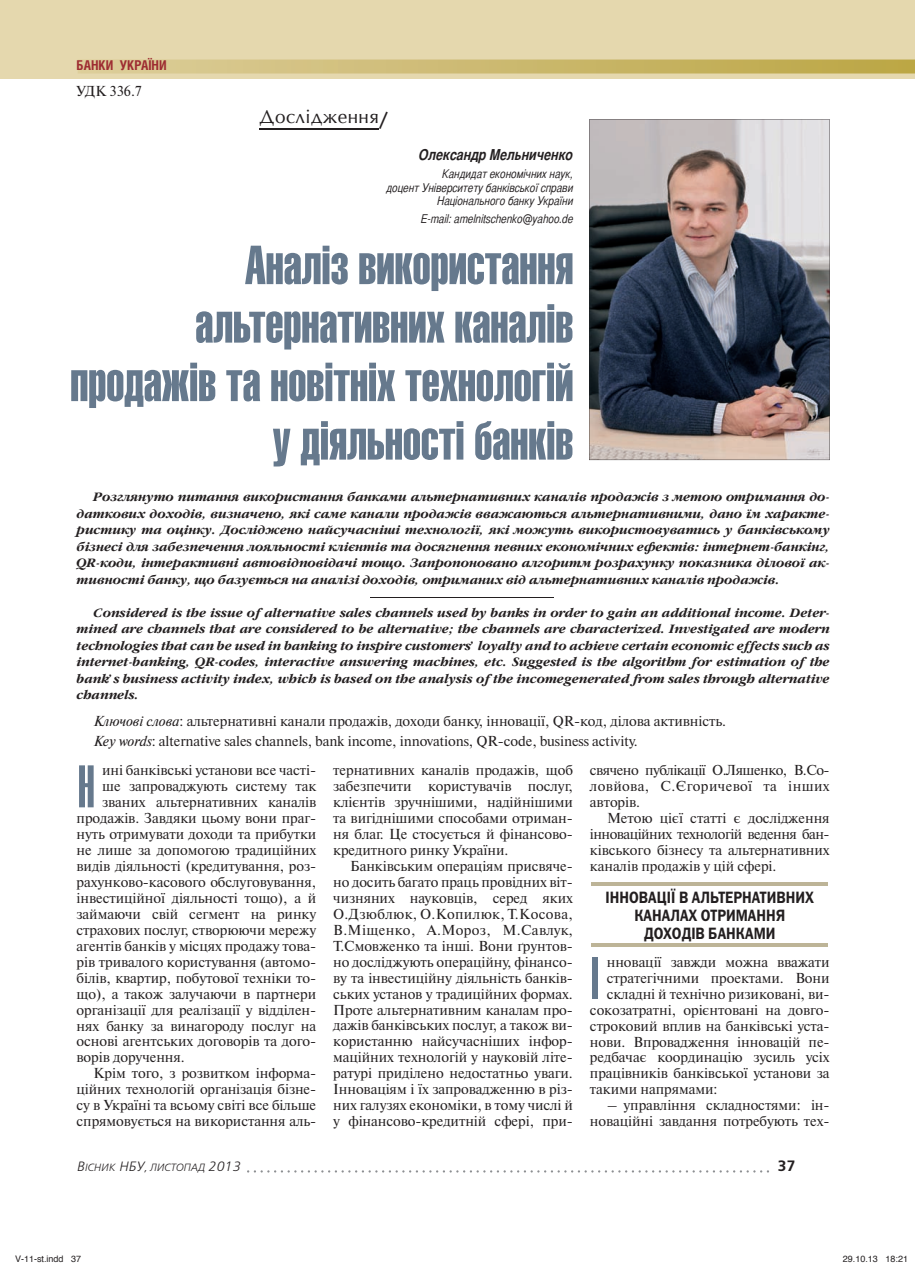
<style>
.page{position:relative;width:915px;height:1280px;background:#fff}
.page>*{position:absolute;margin:0;border:0;box-sizing:border-box;transform-origin:0 0}
.t1{font:60px "Compact C";color:#66798d}
.t2{font:54px/58.5px "Helios Extra Compressed";letter-spacing:-.005em;color:#66798d;text-align:right}
.t3{font:18px "Opium New";letter-spacing:.025em;color:#231f20}
.t4{font:16.5px/18px "Franklin Gothic Demi C";color:#231f20;text-align:center;scale:.85 1}
.t5{font:italic 700 15px "Bastion";color:#231f20}
.t6{font:15px "Free Set Demi Bold C";color:#231f20}
.t7{font:14.4px/15.9px "Newton C";letter-spacing:-.005em;color:#231f20;text-align:justify}
.t8{font:700 13.5px "Helios Cond";color:#9e2d32}
.t9{font:italic 700 12px/16.5px "Garamond C";letter-spacing:.005em;color:#231f20;text-align:justify}
.t10{font:italic 12px/13.5px "Bastion";color:#231f20;text-align:right}
.t11{font:italic 10.5px "Free Set Light C";color:#231f20}
.t12{font:9px "Helvetica";color:#231f20}
.s1{font-family:"Futura Futuris C"}
.s2{font-style:italic}
.s3{font-size:13.5px}
</style>
<div class="page">
<div style="left:0;top:0;width:914px;height:79px;background:#e5d8ae"></div>
<svg style="left:78px;top:60px;width:836px;height:14px;background:#ccba72"></svg>
<svg style="left:247px;top:1170px;width:521px;height:2px"></svg>
<hr style="left:259px;top:128px;width:120px;height:1px;background:#231f20">
<svg style="left:589px;top:119px;width:240px;height:341px;background:#716e74"></svg>
<hr style="left:591px;top:882px;width:236px;height:3px;background:#bdb497">
<hr style="left:591px;top:943px;width:236px;height:3px;background:#bdb497">
<hr style="left:370px;top:597px;width:183px;height:1px;background:#231f20">
<p class="t8" style="left:77px;top:60px;width:92px">БАНКИ УКРАЇНИ</p>
<p class="t7" style="left:76px;top:84px;width:68px">УДК 336.7</p>
<p class="t3" style="left:259px;top:108px;width:131px">Дослідження<span class="s1">/</span></p>
<p class="t5" style="left:419px;top:149px;width:156px">Олександр Мельниченко</p>
<p class="t10" style="left:387px;top:168px;width:188px">Кандидат економічних наук,<br>доцент Університету банківської справи<br>Національного банку України</p>
<p class="t10" style="left:421px;top:213px;width:154px">E-mail: amelnitschenko@yahoo.de</p>
<h2 class="t2" style="left:70px;top:238px;width:504px">Аналіз використання альтернативних каналів продажів та новітніх технологій у діяльності банків</h2>
<p class="t9" style="left:77px;top:490px;width:754px;text-indent:17px">Розглянуто питання використання банками альтернативних каналів продажів з метою отримання до&shy;даткових доходів, визначено, які саме канали продажів вважаються альтернативними, дано їм характе&shy;ристику та оцінку. Досліджено найсучасніші технології, які можуть використовуватись у банківському бізнесі для забезпечення лояльності клієнтів та досягнення певних економічних ефектів: інтернет-банкінг, QR-коди, інтерактивні автовідповідачі тощо. Запропоновано алгоритм розрахунку показника ділової ак&shy;тивності банку, що базується на аналізі доходів, отриманих від альтернативних каналів продажів.</p>
<p class="t9" style="left:77px;top:606px;width:754px;text-indent:17px">Considered is the issue of alternative sales channels used by banks in order to gain an additional income. Deter&shy;mined are channels that are considered to be alternative; the channels are characterized. Investigated are modern technologies that can be used in banking to inspire customers’ loyalty and to achieve certain economic effects such as internet-banking, QR-codes, interactive answering machines, etc. Suggested is the algorithm for estimation of the bank’s business activity index, which is based on the analysis of the incomegenerated from sales through alternative channels.</p>
<p class="t7" style="left:93px;top:712px;width:634px;line-height:20.4px"><span class="s2">Ключові слова</span>: альтернативні канали продажів, доходи банку, інновації, QR-код, ділова активність.<br><span class="s2">Key words</span>: alternative sales channels, bank income, innovations, QR-code, business activity.</p>
<h1 class="t1" style="left:77px;top:764px;width:21px">Н</h1>
<p class="t7" style="left:102px;top:764px;width:215px">ині банківські установи все часті-</p>
<p class="t7" style="left:102px;top:780px;width:215px">ше запроваджують систему так</p>
<p class="t7" style="left:102px;top:795px;width:215px">званих альтернативних каналів</p>
<p class="t7" style="left:77px;top:811px;width:241px">продажів. Завдяки цьому вони праг-</p>
<p class="t7" style="left:77px;top:827px;width:241px">нуть отримувати доходи та прибутки</p>
<p class="t7" style="left:77px;top:843px;width:241px">не лише за допомогою традиційних</p>
<p class="t7" style="left:77px;top:859px;width:241px">видів діяльності (кредитування, роз-</p>
<p class="t7" style="left:77px;top:875px;width:241px">рахунково-касового обслуговування,</p>
<p class="t7" style="left:77px;top:891px;width:241px">інвестиційної діяльності тощо), а й</p>
<p class="t7" style="left:77px;top:907px;width:241px">займаючи свій сегмент на ринку</p>
<p class="t7" style="left:77px;top:923px;width:241px">страхових послуг, створюючи мережу</p>
<p class="t7" style="left:77px;top:939px;width:241px">агентів банків у місцях продажу това-</p>
<p class="t7" style="left:77px;top:955px;width:241px">рів тривалого користування (автомо-</p>
<p class="t7" style="left:77px;top:971px;width:241px">білів, квартир, побутової техніки то-</p>
<p class="t7" style="left:77px;top:987px;width:241px">що), а також залучаючи в партнери</p>
<p class="t7" style="left:77px;top:1003px;width:241px">організації для реалізації у відділен-</p>
<p class="t7" style="left:77px;top:1019px;width:241px">нях банку за винагороду послуг на</p>
<p class="t7" style="left:77px;top:1035px;width:241px">основі агентських договорів та дого-</p>
<p class="t7" style="left:77px;top:1051px;width:110px">ворів доручення.</p>
<p class="t7" style="left:94px;top:1066px;width:224px">Крім того, з розвитком інформа-</p>
<p class="t7" style="left:77px;top:1082px;width:241px">ційних технологій організація бізне-</p>
<p class="t7" style="left:77px;top:1098px;width:241px">су в Україні та всьому світі все більше</p>
<p class="t7" style="left:77px;top:1114px;width:241px">спрямовується на використання аль-</p>
<p class="t7" style="left:333px;top:763px;width:241px">тернативних каналів продажів, щоб забезпечити користувачів послуг, клієнтів зручнішими, надійнішими та вигіднішими способами отриман&shy;ня благ. Це стосується й фінансово&shy;кредитного ринку України.</p>
<p class="t7" style="left:333px;top:859px;width:241px;text-indent:17px">Банківським операціям присвяче&shy;но досить багато праць провідних віт&shy;чизняних науковців, серед яких О. Дзюблюк, О. Копилюк, Т. Косова, В. Міщенко, А. Мороз, М. Савлук, Т. Смовженко та інші. Вони ґрунтов&shy;но досліджують операційну, фінансо&shy;ву та інвестиційну діяльність банків&shy;ських установ у традиційних формах.<br>Проте альтернативним каналам про&shy;дажів банківських послуг, а також ви&shy;користанню найсучасніших інфор&shy;маційних технологій у науковій літе&shy;ратурі приділено недостатньо уваги.<br>Інноваціям і їх запровадженню в різ&shy;них галузях економіки, в тому числі й у фінансово-кредитній сфері, при-</p>
<p class="t7" style="left:589px;top:764px;width:241px">свячено публікації О. Ляшенко, В. Со&shy;ловйова, С. Єгоричевої та інших авторів.</p>
<p class="t7" style="left:589px;top:811px;width:241px;text-indent:17px">Метою цієї статті є дослідження інноваційних технологій ведення бан&shy;ківського бізнесу та альтернативних каналів продажів у цій сфері.</p>
<p class="t4" style="left:605px;top:889px;width:246px">ІННОВАЦІЇ В АЛЬТЕРНАТИВНИХ<br>КАНАЛАХ ОТРИМАННЯ<br>ДОХОДІВ БАНКАМИ</p>
<h1 class="t1" style="left:589px;top:956px;width:12px">І</h1>
<p class="t7" style="left:606px;top:955px;width:224px">нновації завжди можна вважати</p>
<p class="t7" style="left:606px;top:971px;width:224px">стратегічними проектами. Вони</p>
<p class="t7" style="left:606px;top:987px;width:224px">складні й технічно ризиковані, ви-</p>
<p class="t7" style="left:589px;top:1003px;width:241px">сокозатратні, орієнтовані на довго-</p>
<p class="t7" style="left:589px;top:1019px;width:241px">строковий вплив на банківські уста-</p>
<p class="t7" style="left:589px;top:1035px;width:241px">нови. Впровадження інновацій пе-</p>
<p class="t7" style="left:589px;top:1051px;width:241px">редбачає координацію зусиль усіх</p>
<p class="t7" style="left:589px;top:1066px;width:241px">працівників банківської установи за</p>
<p class="t7" style="left:589px;top:1082px;width:129px">такими напрямами:</p>
<p class="t7" style="left:589px;top:1098px;width:241px;text-align:right">– управління складностями: ін&shy;новаційні завдання потребують тех-</p>
<p class="t11" style="left:77px;top:1163px;width:165px"><span class="s3">В</span>ІСНИК <span class="s3">НБУ</span>, ЛИСТОПАД <span class="s3">2013</span></p>
<p class="t6" style="left:777px;top:1160px;width:20px">37</p>
<p class="t12" style="left:15px;top:1255px;width:68px">V-11-st.indd 37</p>
<p class="t12" style="left:842px;top:1255px;width:67px">29.10.13 18:21</p>
</div>
